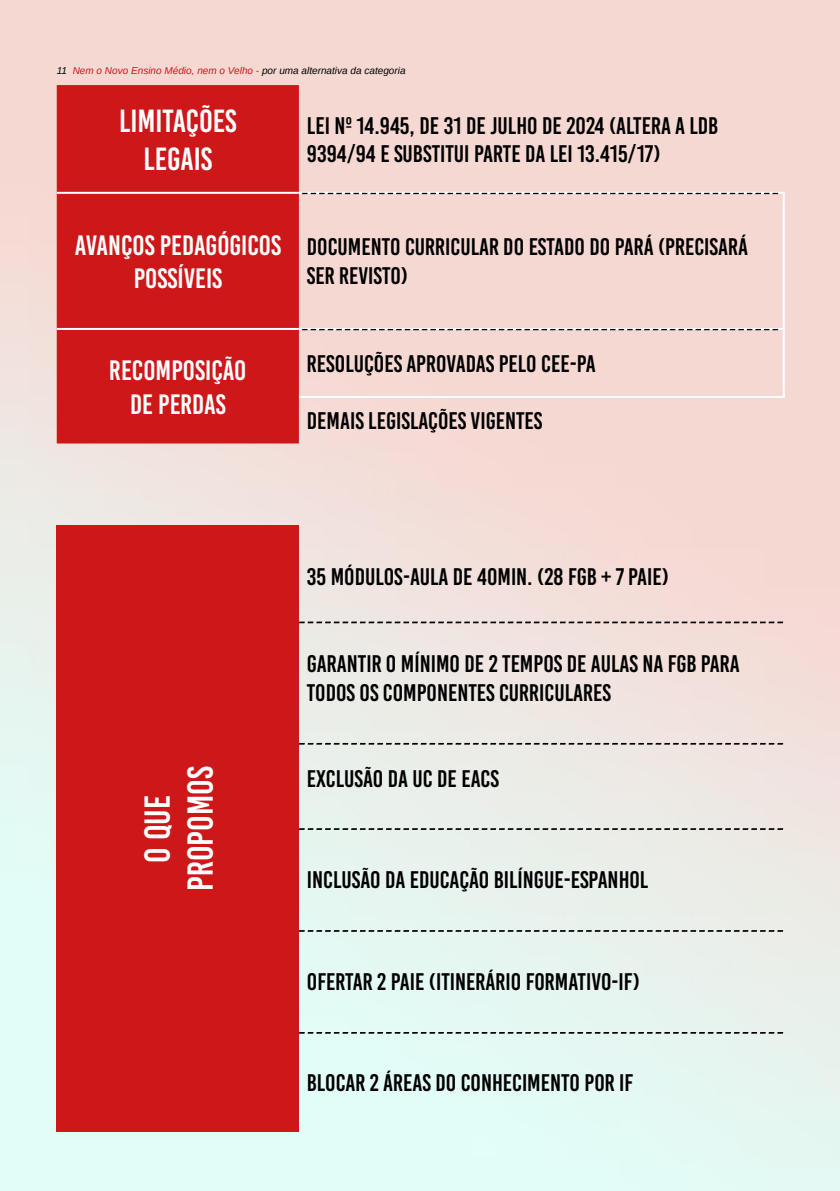
<style>
.page{position:relative;width:840px;height:1191px;background:#fff}
.page>*{position:absolute;margin:0;border:0;box-sizing:border-box;transform-origin:0 0}
.t1{font:36px "Bebas Kai";color:#fff}
.t2{font:32px "Bebas Kai";color:#fff}
.t3{font:28px/33.6px "Bebas Kai";color:#fff;text-align:center}
.t4{font:24px/28.8px "Bebas Kai";color:#000}
.t5{font:italic 10px "Arimo";color:#000}
.s1{color:#cd1719}
</style>
<div class="page">
<img style="left:0;top:0;width:839px;height:1191px">
<div style="left:57px;top:85px;width:242px;height:358px;background:#cd1719"></div>
<hr style="left:57px;top:192px;width:242px;height:2px;background:#fff">
<hr style="left:299px;top:192px;width:485px;height:2px;background:#fff">
<hr style="left:782px;top:194px;width:2px;height:134px;background:#fff">
<hr style="left:57px;top:328px;width:242px;height:2px;background:#fff">
<hr style="left:299px;top:328px;width:485px;height:2px;background:#fff">
<hr style="left:782px;top:330px;width:2px;height:66px;background:#fff">
<hr style="left:299px;top:396px;width:485px;height:2px;background:#fff">
<svg style="left:302px;top:193px;width:475px;height:1px"></svg>
<svg style="left:302px;top:329px;width:475px;height:1px"></svg>
<div style="left:57px;top:525px;width:242px;height:607px;background:#cd1719"></div>
<svg style="left:299px;top:621px;width:483px;height:2px"></svg>
<svg style="left:299px;top:743px;width:483px;height:1px"></svg>
<svg style="left:299px;top:828px;width:483px;height:2px"></svg>
<svg style="left:299px;top:930px;width:483px;height:1px"></svg>
<svg style="left:299px;top:1032px;width:483px;height:1px"></svg>
<p class="t5" style="left:57px;top:64px;width:350px">11 <span class="s1">Nem o Novo Ensino Médio, nem o Velho -</span> por uma alternativa da categoria</p>
<p class="t2" style="left:119px;top:103px;width:119px">LIMITAÇÕES</p>
<p class="t2" style="left:143px;top:142px;width:70px">LEGAIS</p>
<p class="t4" style="left:307px;top:111px;width:412px">LEI Nº 14.945, DE 31 DE JULHO DE 2024 (ALTERA A LDB<br>9394/94 E SUBSTITUI PARTE DA LEI 13.415/17)</p>
<p class="t3" style="left:75px;top:228px;width:208px">AVANÇOS PEDAGÓGICOS<br>POSSÍVEIS</p>
<p class="t4" style="left:307px;top:233px;width:442px">DOCUMENTO CURRICULAR DO ESTADO DO PARÁ (PRECISARÁ</p>
<p class="t4" style="left:307px;top:262px;width:103px">SER REVISTO)</p>
<p class="t3" style="left:109px;top:353px;width:138px">RECOMPOSIÇÃO</p>
<p class="t3" style="left:130px;top:387px;width:97px">DE PERDAS</p>
<p class="t1" style="left:138px;top:862px;width:69px;rotate:-90deg">O QUE</p>
<p class="t1" style="left:181px;top:891px;width:126px;rotate:-90deg">PROPOMOS</p>
<p class="t4" style="left:307px;top:349px;width:290px">RESOLUÇÕES APROVADAS PELO CEE-PA</p>
<p class="t4" style="left:307px;top:407px;width:237px">DEMAIS LEGISLAÇÕES VIGENTES</p>
<p class="t4" style="left:307px;top:562px;width:363px">35 MÓDULOS-AULA DE 40MIN. (28 FGB + 7 PAIE)</p>
<p class="t4" style="left:307px;top:649px;width:434px">GARANTIR O MÍNIMO DE 2 TEMPOS DE AULAS NA FGB PARA<br>TODOS OS COMPONENTES CURRICULARES</p>
<p class="t4" style="left:307px;top:765px;width:193px">EXCLUSÃO DA UC DE EACS</p>
<p class="t4" style="left:307px;top:866px;width:343px">INCLUSÃO DA EDUCAÇÃO BILÍNGUE-ESPANHOL</p>
<p class="t4" style="left:307px;top:967px;width:334px">OFERTAR 2 PAIE (ITINERÁRIO FORMATIVO-IF)</p>
<p class="t4" style="left:307px;top:1068px;width:327px">BLOCAR 2 ÁREAS DO CONHECIMENTO POR IF</p>
</div>
